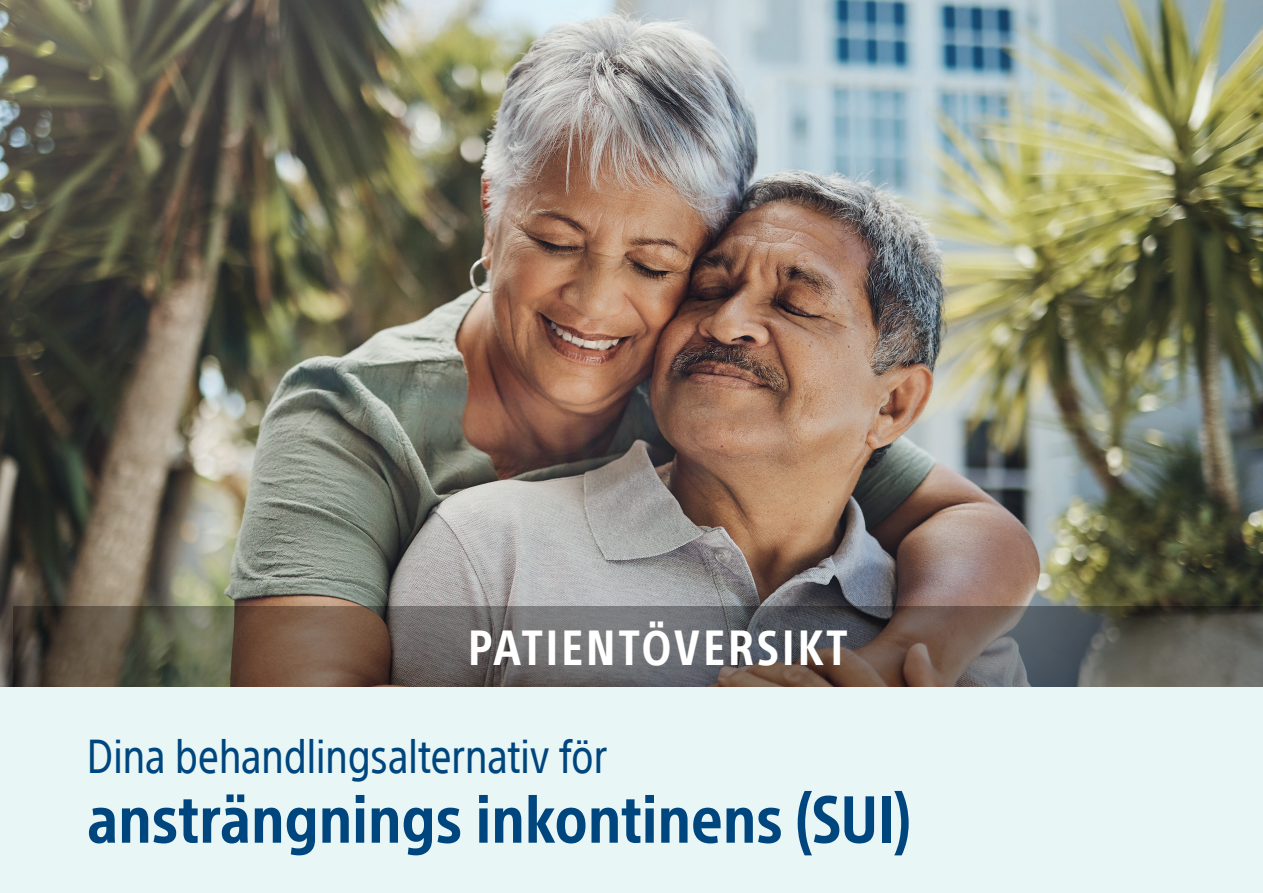
<style>
.page{position:relative;width:1263px;height:893px;background:#fff}
.page>*{position:absolute;margin:0;border:0;box-sizing:border-box;transform-origin:0 0}
.t1{font:700 condensed 64.95px "SST";letter-spacing:-.01em;color:#00467e}
.t2{font:700 condensed 48px "SST";letter-spacing:.065em;color:#fff}
.t3{font:condensed 46.35px "SST";letter-spacing:-.01em;color:#00467e}
</style>
<div class="page">
<div style="left:0;top:687px;width:1263px;height:206px;background:#e9f6f6"></div>
<img style="left:0;top:0;width:1263px;height:687px">
<svg style="left:13px;top:606px;width:1250px;height:81px;background:#605953"></svg>
<p class="t2" style="left:468px;top:619px;width:381px">PATIENTÖVERSIKT</p>
<p class="t3" style="left:87px;top:729px;width:522px">Dina behandlingsalternativ för</p>
<p class="t1" style="left:87px;top:781px;width:825px">ansträngnings inkontinens (SUI)</p>
</div>
